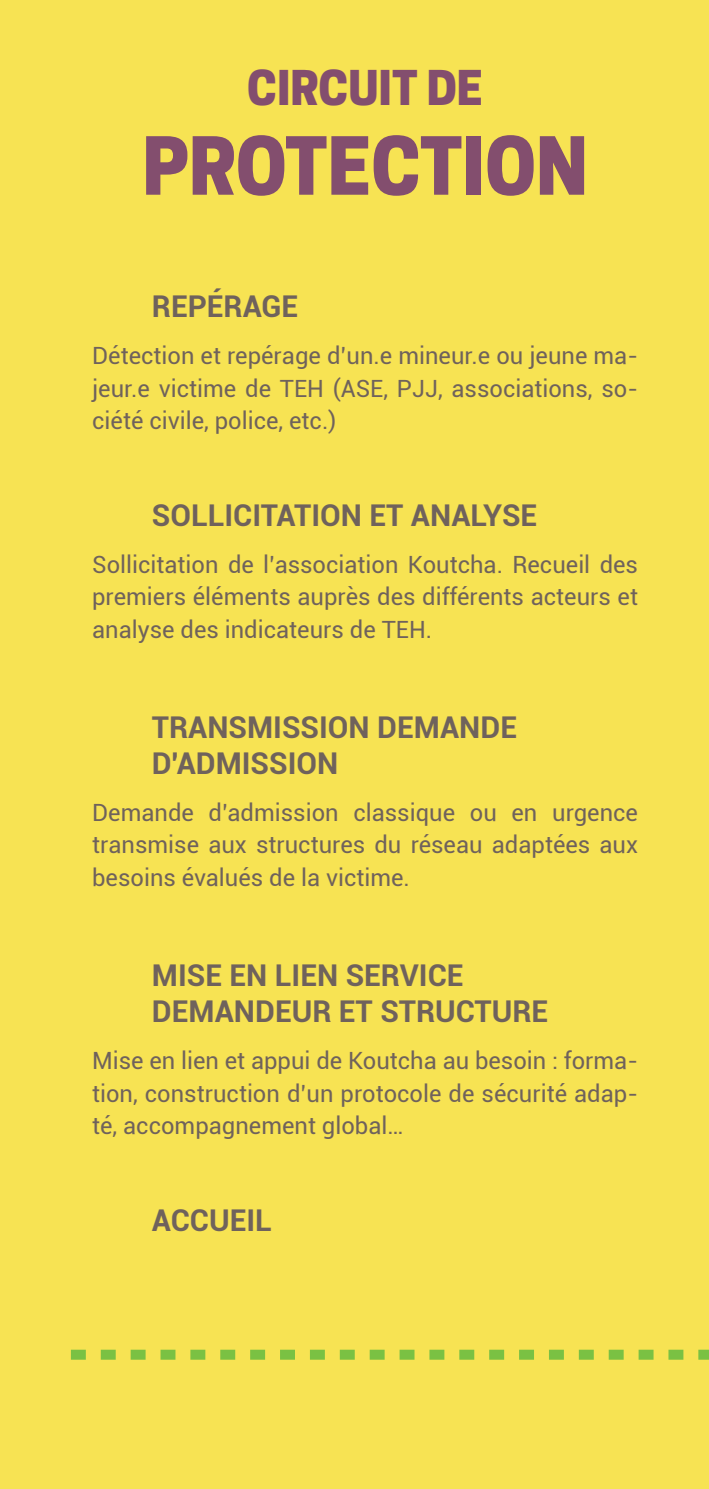
<style>
.page{position:relative;width:709px;height:1489px;background:#fff}
.page>*{position:absolute;margin:0;border:0;box-sizing:border-box;transform-origin:0 0}
.t1{font:800 75px "Cooper Hewitt";color:#834e6e}
.t2{font:800 45px "Cooper Hewitt";color:#834e6e}
.t3{font:700 30px/36px "Roboto";color:#6f625c}
.t4{font:23.75px/32.5px "Roboto";color:#6f625c;text-align:justify}
</style>
<div class="page">
<div style="left:0;top:0;width:709px;height:1488px;background:#f7e353"></div>
<svg style="left:71px;top:1349px;width:638px;height:10px"></svg>
<h2 class="t2" style="left:247px;top:61px;width:237px">CIRCUIT DE</h2>
<h1 class="t1" style="left:142px;top:122px;width:392px">PROTECTION</h1>
<p class="t3" style="left:152px;top:287px;width:148px">REPÉRAGE</p>
<p class="t4" style="left:92px;top:338px;width:547px">Détection et repérage d’un.e mineur.e ou jeune ma&shy;jeur.e victime de TEH (ASE, PJJ, associations, so&shy;ciété civile, police, etc.)</p>
<p class="t3" style="left:152px;top:496px;width:387px">SOLLICITATION ET ANALYSE</p>
<p class="t4" style="left:92px;top:547px;width:547px">Sollicitation de l’association Koutcha. Recueil des premiers éléments auprès des différents acteurs et analyse des indicateurs de TEH.</p>
<p class="t3" style="left:152px;top:708px;width:366px">TRANSMiSSiON DEMANDE<br>D'ADMISSION</p>
<p class="t4" style="left:92px;top:795px;width:547px">Demande d’admission classique ou en urgence transmise aux structures du réseau adaptées aux besoins évalués de la victime.</p>
<p class="t3" style="left:152px;top:956px;width:398px">MISE EN LIEN SERVICE<br>DEMANDEUR ET STRUCTURE</p>
<p class="t4" style="left:92px;top:1043px;width:547px">Mise en lien et appui de Koutcha au besoin : forma&shy;tion, construction d’un protocole de sécurité adap&shy;té, accompagnement global…</p>
<p class="t3" style="left:152px;top:1200px;width:121px">ACCUEIL</p>
</div>
